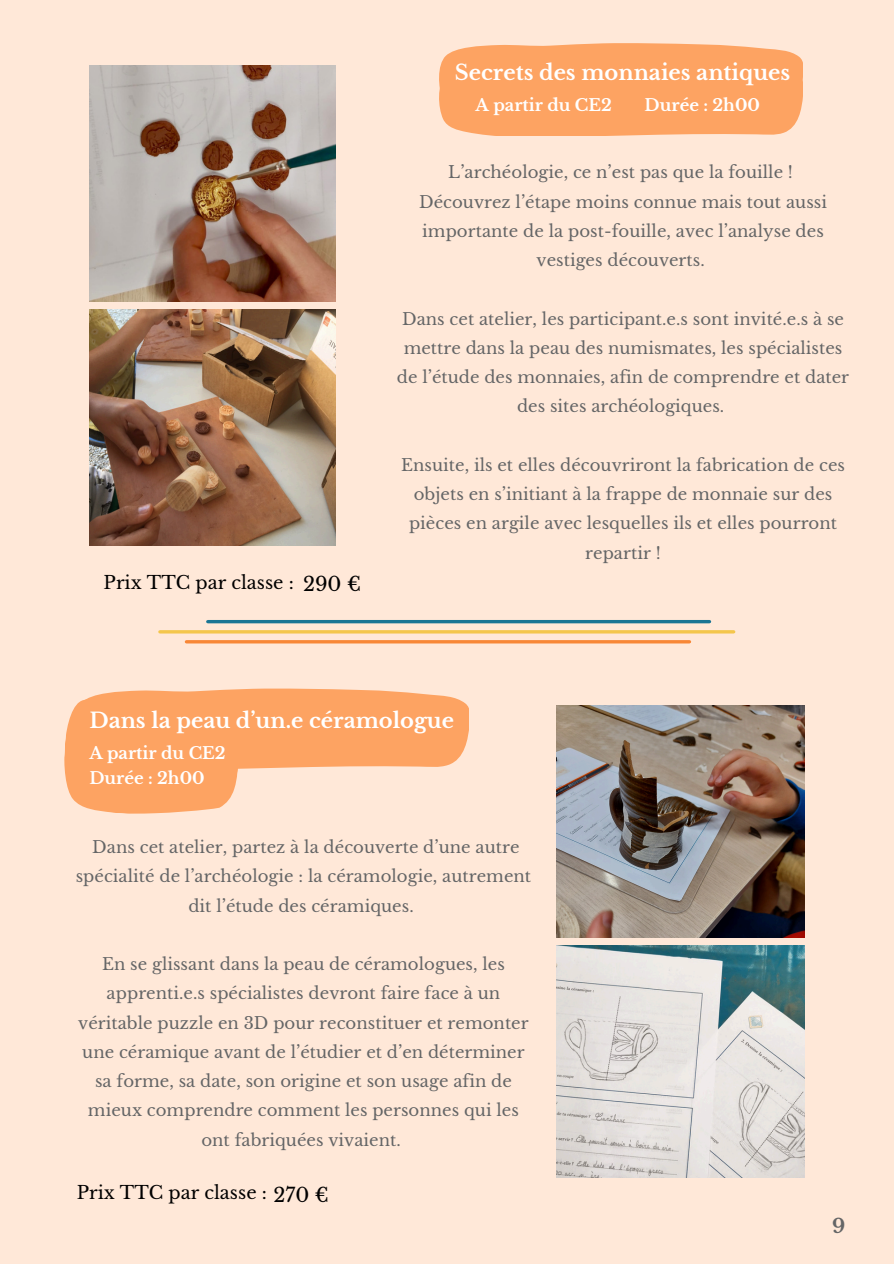
<style>
.page{position:relative;width:894px;height:1264px;background:#fff}
.page>*{position:absolute;margin:0;border:0;box-sizing:border-box;transform-origin:0 0}
.t1{font:700 21px "Libre Baskerville";color:#fff}
.t2{font:19.5px "Libre Baskerville";color:#000}
.t3{font:700 19.5px "Libre Baskerville";color:#646566}
.t4{font:18px "Libre Baskerville";color:#000}
.t5{font:16.5px/29.2px "Libre Baskerville";letter-spacing:.005em;color:#646566;text-align:center}
.t6{font:700 16.5px "Libre Baskerville";color:#fff}
</style>
<div class="page">
<div style="left:0;top:0;width:893px;height:1263px;background:#ffe8d8"></div>
<img style="left:89px;top:65px;width:247px;height:236px">
<img style="left:556px;top:705px;width:248px;height:232px">
<img style="left:556px;top:945px;width:248px;height:232px">
<img style="left:89px;top:309px;width:247px;height:236px">
<svg style="left:64px;top:688px;width:404px;height:126px"></svg>
<div style="left:439px;top:43px;width:363px;height:93px;background:#fda362"></div>
<hr style="left:160px;top:630px;width:573px;height:3px;background:#f4c64c">
<hr style="left:208px;top:620px;width:501px;height:3px;background:#1a7594">
<hr style="left:186px;top:640px;width:503px;height:3px;background:#f88736">
<p class="t1" style="left:455px;top:59px;width:337px">Secrets des monnaies antiques</p>
<p class="t6" style="left:475px;top:95px;width:138px">A partir du CE2</p>
<h3 class="t6" style="left:644px;top:95px;width:117px">Durée : 2h00</h3>
<p class="t5" style="left:448px;top:158px;width:346px">L’archéologie, ce n’est pas que la fouille !</p>
<h1 class="t5" style="left:419px;top:187px;width:409px">Découvrez l’étape moins connue mais tout aussi importante de la post-fouille, avec l’analyse des vestiges découverts.</h1>
<h3 class="t5" style="left:397px;top:304px;width:453px">Dans cet atelier, les participant.e.s sont invité.e.s à se mettre dans la peau des numismates, les spécialistes de l’étude des monnaies, afin de comprendre et dater des sites archéologiques.</h3>
<p class="t4" style="left:104px;top:572px;width:192px">Prix TTC par classe :</p>
<h1 class="t2" style="left:303px;top:572px;width:60px">290 €</h1>
<h3 class="t5" style="left:401px;top:450px;width:445px">Ensuite, ils et elles découvriront la fabrication de ces objets en s’initiant à la frappe de monnaie sur des pièces en argile avec lesquelles ils et elles pourront repartir !</h3>
<p class="t1" style="left:89px;top:707px;width:366px">Dans la peau d’un.e céramologue</p>
<p class="t6" style="left:89px;top:742px;width:138px">A partir du CE2</p>
<h2 class="t6" style="left:89px;top:768px;width:117px">Durée : 2h00</h2>
<p class="t5" style="left:76px;top:832px;width:457px">Dans cet atelier, partez à la découverte d’une autre spécialité de l’archéologie : la céramologie, autrement dit l’étude des céramiques.</p>
<p class="t5" style="left:78px;top:949px;width:452px">En se glissant dans la peau de céramologues, les apprenti.e.s spécialistes devront faire face à un véritable puzzle en 3D pour reconstituer et remonter une céramique avant de l’étudier et d’en déterminer sa forme, sa date, son origine et son usage afin de mieux comprendre comment les personnes qui les ont fabriquées vivaient.</p>
<p class="t4" style="left:77px;top:1181px;width:192px">Prix TTC par classe :</p>
<h3 class="t2" style="left:273px;top:1182px;width:57px">270 €</h3>
<p class="t3" style="left:832px;top:1214px;width:15px">9</p>
</div>
